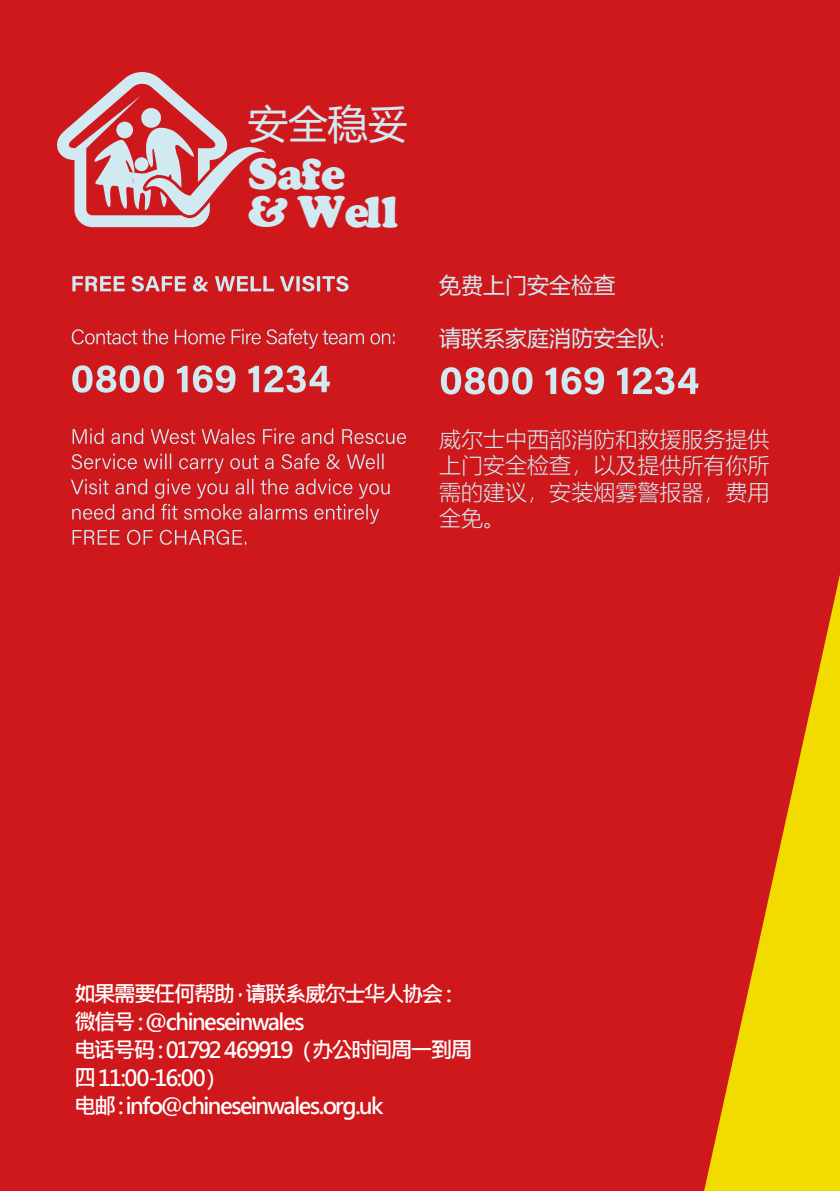
<style>
.page{position:relative;width:840px;height:1191px;background:#fff}
.page>*{position:absolute;margin:0;border:0;box-sizing:border-box;transform-origin:0 0}
.t1{font:900 45.4px/37.4px "Cooper";color:#d1eaf2}
.t2{font:39.8px "Microsoft Ya Hei UI";color:#d1eaf2}
.t3{font:700 22px/28px "Microsoft Jheng Hei";letter-spacing:-.085em;color:#fff}
.t4{font:22px/26.4px "Microsoft Ya Hei UI Light";color:#d1eaf2;text-align:justify}
.t5{font:22px "Microsoft Ya Hei UI";color:#d1eaf2}
</style>
<div class="page">
<div style="left:0;top:0;width:839px;height:1191px;background:#ce181c"></div>
<svg style="left:72px;top:276px;width:276px;height:15px;background:#cf7378"></svg>
<svg style="left:72px;top:328px;width:322px;height:20px;background:#ce3d42"></svg>
<svg style="left:72px;top:365px;width:258px;height:28px;background:#cf747a"></svg>
<svg style="left:73px;top:428px;width:333px;height:16px;background:#ce464a"></svg>
<svg style="left:71px;top:453px;width:312px;height:20px;background:#ce3a3f"></svg>
<svg style="left:71px;top:479px;width:318px;height:19px;background:#ce3b40"></svg>
<svg style="left:72px;top:504px;width:307px;height:20px;background:#ce3b40"></svg>
<svg style="left:73px;top:530px;width:173px;height:15px;background:#ce4b50"></svg>
<svg style="left:440px;top:367px;width:258px;height:27px;background:#cf777d"></svg>
<svg style="left:55px;top:72px;width:211px;height:155px;background:#cf6469"></svg>
<h2 class="t2" style="left:248px;top:97px;width:161px">安全稳妥</h2>
<h1 class="t1" style="left:248px;top:155px;width:151px">Safe<br>&amp; Well</h1>
<p class="t5" style="left:439px;top:270px;width:177px">免费上门安全检查</p>
<p class="t5" style="left:439px;top:323px;width:221px">请联系家庭消防安全队</p>
<p class="t4" style="left:439px;top:425px;width:331px">威尔士中西部消防和救援服务提供上门安全检查，以及提供所有你所需的建议，安装烟雾警报器，费用全免。</p>
<p class="t3" style="left:74px;top:979px;width:399px">如果需要任何帮助，请联系威尔士华人协会：微信号：@chineseinwales<br>电话号码：01792 469919 （办公时间周一到周四 11:00-16:00）<br>电邮：info@chineseinwales.org.uk</p>
</div>
